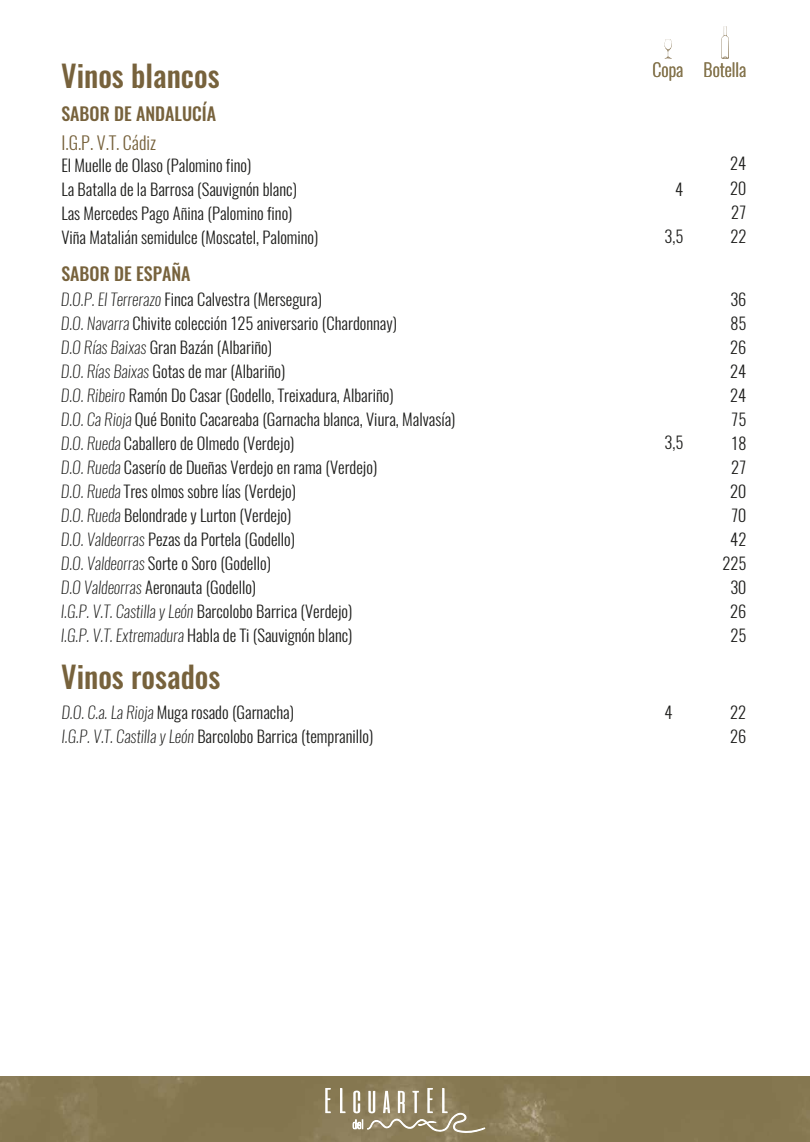
<style>
.page{position:relative;width:810px;height:1142px;background:#fff}
.page>*{position:absolute;margin:0;border:0;box-sizing:border-box;transform-origin:0 0}
.t1{font:500 30px "Oswald";color:#77623c}
.t2{font:500 18px "Oswald";color:#77623c}
.t3{font:300 18px "Oswald";color:#77623c}
.t4{font:300 18px "Oswald";color:#85754e}
.t5{font:300 16.5px/24px "Oswald";color:#1d1d1b}
.s1{font-weight:200;font-style:italic}
</style>
<div class="page">
<svg style="left:664px;top:40px;width:8px;height:19px"></svg>
<svg style="left:721px;top:26px;width:8px;height:33px"></svg>
<img style="left:0;top:1076px;width:810px;height:66px">
<svg style="left:325px;top:1088px;width:6px;height:25px"></svg>
<svg style="left:340px;top:1087px;width:6px;height:26px"></svg>
<svg style="left:353px;top:1087px;width:133px;height:46px;background:#a09577"></svg>
<h1 class="t1" style="left:61px;top:55px;width:160px">Vinos blancos</h1>
<p class="t2" style="left:61px;top:101px;width:156px">SABOR DE ANDALUCÍA</p>
<p class="t3" style="left:61px;top:131px;width:96px">I.G.P. V.T. Cádiz</p>
<p class="t4" style="left:653px;top:58px;width:95px">Copa Botella</p>
<p class="t5" style="left:61px;top:154px;width:259px">El Muelle de Olaso (Palomino fino)<br>La Batalla de la Barrosa (Sauvignón blanc)<br>Las Mercedes Pago Añina (Palomino fino)<br>Viña Matalián semidulce (Moscatel, Palomino)</p>
<p class="t5" style="left:730px;top:152px;width:18px;text-align:justify">24<br>20<br>27<br>22</p>
<p class="t5" style="left:675px;top:177px;width:10px">4</p>
<p class="t5" style="left:665px;top:225px;width:20px">3,5</p>
<p class="t2" style="left:61px;top:261px;width:131px">SABOR DE ESPAÑA</p>
<p class="t5" style="left:61px;top:287px;width:396px"><span class="s1">D.O.P. El Terrerazo</span> Finca Calvestra (Mersegura)<br><span class="s1">D.O. Navarra</span> Chivite colección 125 aniversario (Chardonnay)<br><span class="s1">D.O Rías Baixas</span> Gran Bazán (Albariño)<br><span class="s1">D.O. Rías Baixas</span> Gotas de mar (Albariño)<br><span class="s1">D.O. Ribeiro</span> Ramón Do Casar (Godello, Treixadura, Albariño)<br><span class="s1">D.O. Ca Rioja</span> Qué Bonito Cacareaba (Garnacha blanca, Viura, Malvasía)<br><span class="s1">D.O. Rueda</span> Caballero de Olmedo (Verdejo)<br><span class="s1">D.O. Rueda</span> Caserío de Dueñas Verdejo en rama (Verdejo)<br><span class="s1">D.O. Rueda</span> Tres olmos sobre lías (Verdejo)<br><span class="s1">D.O. Rueda</span> Belondrade y Lurton (Verdejo)<br><span class="s1">D.O. Valdeorras</span> Pezas da Portela (Godello)<br><span class="s1">D.O. Valdeorras</span> Sorte o Soro (Godello)<br><span class="s1">D.O Valdeorras</span> Aeronauta (Godello)<br><span class="s1">I.G.P. V.T. Castilla y León</span> Barcolobo Barrica (Verdejo)<br><span class="s1">I.G.P. V.T. Extremadura</span> Habla de Ti (Sauvignón blanc)</p>
<p class="t5" style="left:665px;top:431px;width:20px">3,5</p>
<p class="t5" style="left:722px;top:287px;width:25px;text-align:center">36<br>85<br>26<br>24<br>24<br>75<br>18<br>27<br>20<br>70<br>42<br>225<br>30<br>26<br>25</p>
<h1 class="t1" style="left:61px;top:655px;width:161px">Vinos rosados</h1>
<p class="t5" style="left:61px;top:700px;width:314px"><span class="s1">D.O. C.a. La Rioja</span> Muga rosado (Garnacha)<br><span class="s1">I.G.P. V.T. Castilla y León</span> Barcolobo Barrica (tempranillo)</p>
<p class="t5" style="left:730px;top:700px;width:18px">22<br>26</p>
<p class="t5" style="left:665px;top:700px;width:10px">4</p>
</div>
